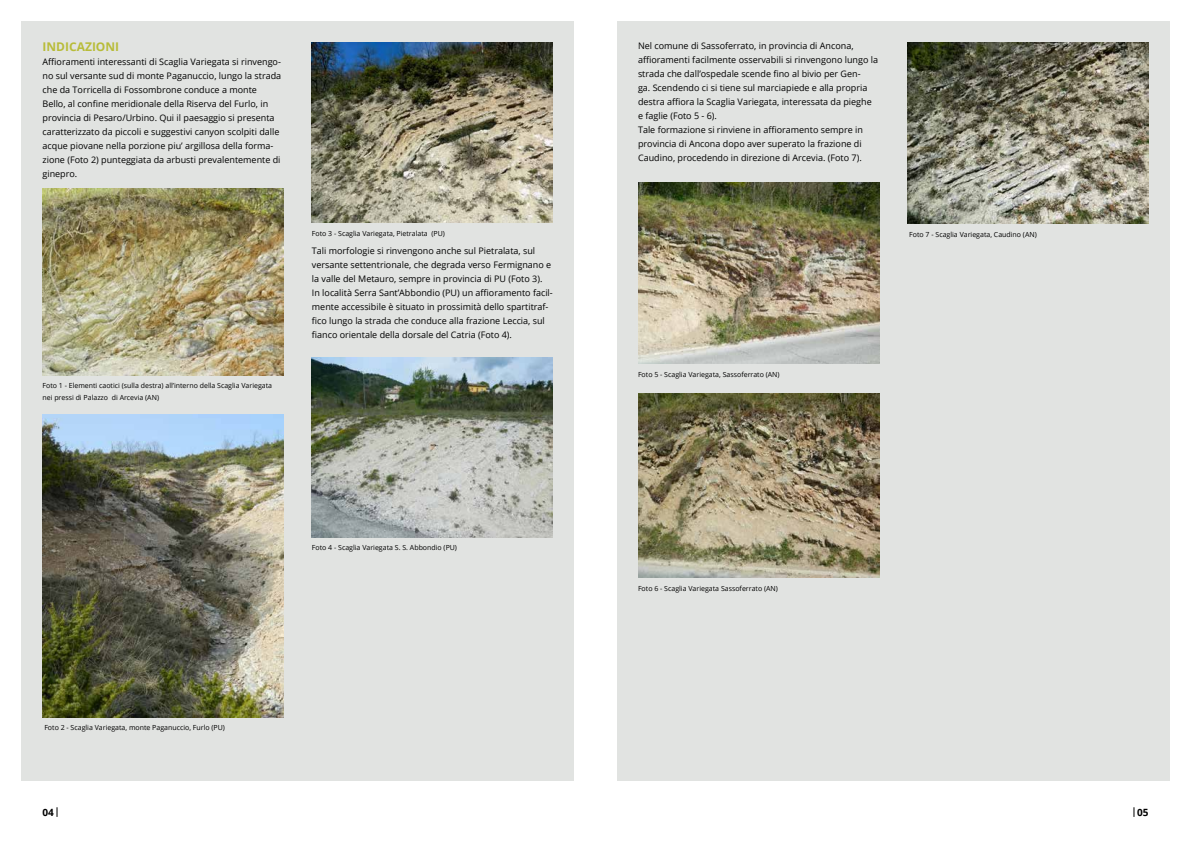
<style>
.page{position:relative;width:1191px;height:842px;background:#fff}
.page>*{position:absolute;margin:0;border:0;box-sizing:border-box;transform-origin:0 0}
.t1{font:700 12px "Open Sans";color:#b8bc39}
.t2{font:700 10px "Open Sans";color:#000}
.t3{font:9px/14px "Open Sans";color:#000}
.t4{font:7px/12px "Open Sans";color:#000}
</style>
<div class="page">
<div style="left:617px;top:21px;width:552px;height:760px;background:#e1e3e1"></div>
<div style="left:21px;top:21px;width:553px;height:760px;background:#e1e3e1"></div>
<img style="left:43px;top:189px;width:240px;height:187px">
<img style="left:638px;top:183px;width:241px;height:181px">
<img style="left:638px;top:393px;width:241px;height:184px">
<img style="left:43px;top:414px;width:240px;height:303px">
<img style="left:312px;top:42px;width:241px;height:181px">
<img style="left:312px;top:358px;width:241px;height:179px">
<img style="left:907px;top:42px;width:241px;height:181px">
<h1 class="t1" style="left:43px;top:39px;width:78px">INDICAZIONI</h1>
<p class="t3" style="left:43px;top:55px;width:240px">Affioramenti interessanti di Scaglia Variegata si rinvengo&shy;no sul versante sud di monte Paganuccio, lungo la strada che da Torricella di Fossombrone conduce a monte Bello, al confine meridionale della Riserva del Furlo, in provincia di Pesaro/Urbino. Qui il paesaggio si presenta caratterizzato da piccoli e suggestivi canyon scolpiti dalle acque piovane nella porzione piu’ argillosa della forma&shy;zione (Foto 2) punteggiata da arbusti prevalentemente di ginepro.</p>
<p class="t4" style="left:43px;top:380px;width:231px">Foto 1 - Elementi caotici (sulla destra) all’interno della Scaglia Variegata nei pressi di Palazzo di Arcevia (AN)</p>
<p class="t4" style="left:312px;top:227px;width:134px">Foto 3 - Scaglia Variegata, Pietralata (PU)</p>
<p class="t3" style="left:312px;top:244px;width:242px">Tali morfologie si rinvengono anche sul Pietralata, sul versante settentrionale, che degrada verso Fermignano e la valle del Metauro, sempre in provincia di PU (Foto 3).<br>In località Serra Sant’Abbondio (PU) un affioramento facil&shy;mente accessibile è situato in prossimità dello spartitraf&shy;fico lungo la strada che conduce alla frazione Leccia, sul fianco orientale della dorsale del Catria (Foto 4).</p>
<p class="t4" style="left:312px;top:541px;width:147px">Foto 4 - Scaglia Variegata S. S. Abbondio (PU)</p>
<p class="t4" style="left:44px;top:721px;width:182px">Foto 2 - Scaglia Variegata, monte Paganuccio, Furlo (PU)</p>
<p class="t3" style="left:638px;top:39px;width:242px">Nel comune di Sassoferrato, in provincia di Ancona, affioramenti facilmente osservabili si rinvengono lungo la strada che dall’ospedale scende fino al bivio per Gen-<br>ga. Scendendo ci si tiene sul marciapiede e alla propria destra affiora la Scaglia Variegata, interessata da pieghe e faglie (Foto 5 - 6).<br>Tale formazione si rinviene in affioramento sempre in provincia di Ancona dopo aver superato la frazione di Caudino, procedendo in direzione di Arcevia. (Foto 7).</p>
<p class="t4" style="left:909px;top:228px;width:129px">Foto 7 - Scaglia Variegata, Caudino (AN)</p>
<p class="t4" style="left:638px;top:369px;width:143px">Foto 5 - Scaglia Variegata, Sassoferrato (AN)</p>
<p class="t4" style="left:638px;top:582px;width:141px">Foto 6 - Scaglia Variegata Sassoferrato (AN)</p>
<p class="t2" style="left:43px;top:805px;width:13px">04</p>
<p class="t2" style="left:1137px;top:805px;width:13px">05</p>
</div>
